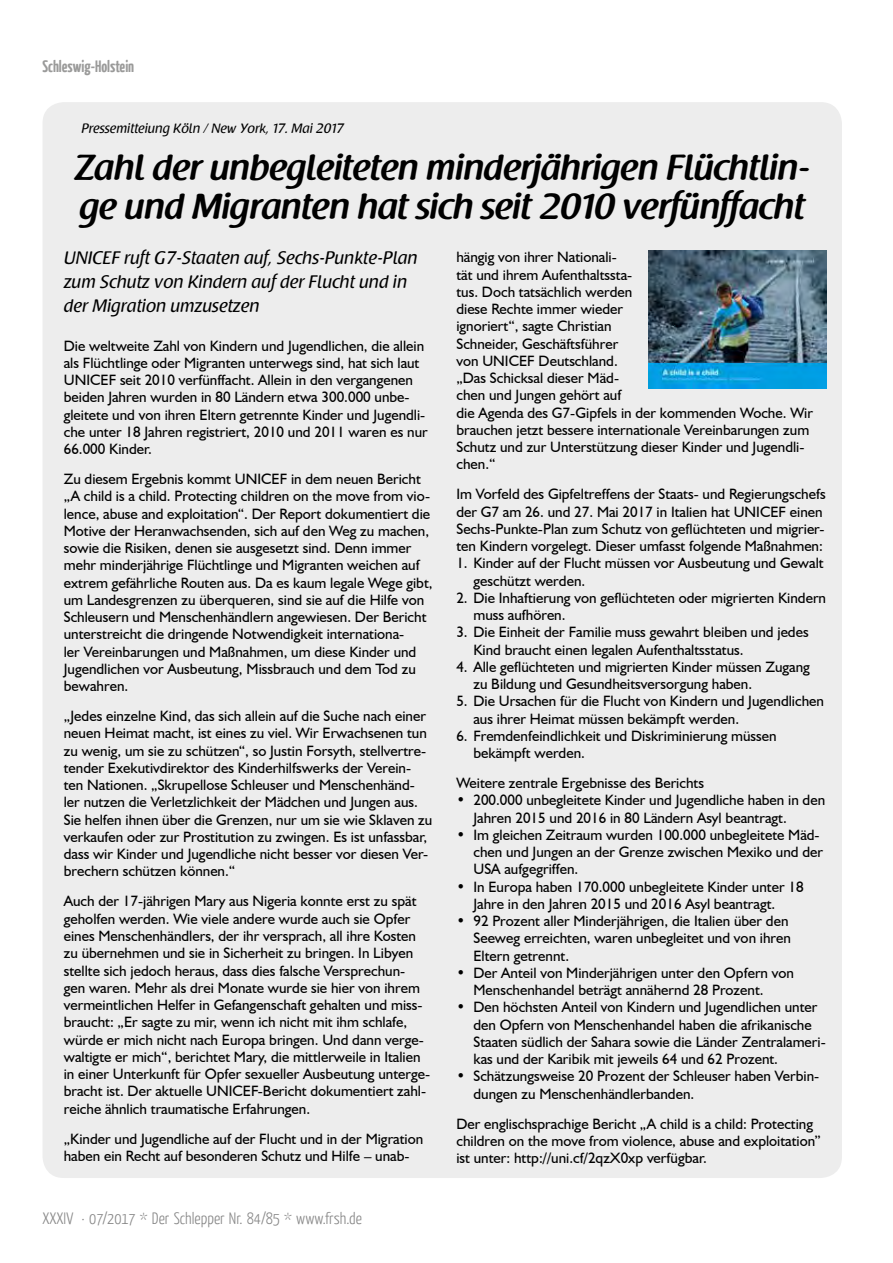
<style>
.page{position:relative;width:893px;height:1263px;background:#fff}
.page>*{position:absolute;margin:0;border:0;box-sizing:border-box;transform-origin:0 0}
.t1{font:600 36px/39px "Raspoutine";color:#000}
.t2{font:18px/24px "Raspoutine Classic";color:#000}
.t3{font:300 16.5px "Yanone Kaffeesatz";color:#878787}
.t4{font:700 16.5px "Yanone Kaffeesatz";color:#575756}
.t5{font:15px/17.2px "Humanist 521 BT";color:#000}
.t6{font:13.5px "Raspoutine Classic";color:#000}
</style>
<div class="page">
<div style="left:43px;top:102px;width:799px;height:1076px;background:#ededed;border-radius:21px"></div>
<img style="left:648px;top:251px;width:178px;height:138px">
<p class="t4" style="left:43px;top:55px;width:93px">Schleswig-Holstein</p>
<p class="t6" style="left:81px;top:121px;width:264px">Pressemitteiung Köln / New York, 17. Mai 2017</p>
<h1 class="t1" style="left:75px;top:149px;width:736px">Zahl der unbegleiteten minderjährigen Flüchtlin&shy;ge und Migranten hat sich seit 2010 verfünffacht</h1>
<p class="t5" style="left:456px;top:248px;width:358px">hängig von ihrer Nationali-<br>tät und ihrem Aufenthaltssta-<br>tus. Doch tatsächlich werden<br>diese Rechte immer wieder<br>ignoriert“, sagte Christian<br>Schneider, Geschäftsführer<br>von UNICEF Deutschland.<br>„Das Schicksal dieser Mäd-<br>chen und Jungen gehört auf<br>die Agenda des G7-Gipfels in der kommenden Woche. Wir brauchen jetzt bessere internationale Vereinbarungen zum Schutz und zur Unterstützung dieser Kinder und Jugendli&shy;chen.“</p>
<p class="t5" style="left:456px;top:485px;width:371px">Im Vorfeld des Gipfeltreffens der Staats- und Regierungschefs der G7 am 26. und 27. Mai 2017 in Italien hat UNICEF einen Sechs-Punkte-Plan zum Schutz von geflüchteten und migrier&shy;ten Kindern vorgelegt. Dieser umfasst folgende Maßnahmen:</p>
<p class="t5" style="left:473px;top:554px;width:352px;text-indent:-17px">1. Kinder auf der Flucht müssen vor Ausbeutung und Gewalt geschützt werden.</p>
<p class="t5" style="left:473px;top:589px;width:354px;text-indent:-17px">2. Die Inhaftierung von geflüchteten oder migrierten Kindern muss aufhören.</p>
<p class="t5" style="left:473px;top:623px;width:337px;text-indent:-17px">3. Die Einheit der Familie muss gewahrt bleiben und jedes<br>Kind braucht einen legalen Aufenthaltsstatus.</p>
<p class="t5" style="left:473px;top:658px;width:338px;text-indent:-17px">4. Alle geflüchteten und migrierten Kinder müssen Zugang zu Bildung und Gesundheitsversorgung haben.</p>
<p class="t5" style="left:473px;top:692px;width:352px;text-indent:-17px">5. Die Ursachen für die Flucht von Kindern und Jugendlichen aus ihrer Heimat müssen bekämpft werden.</p>
<p class="t5" style="left:473px;top:727px;width:305px;text-indent:-17px">6. Fremdenfeindlichkeit und Diskriminierung müssen bekämpft werden.</p>
<p class="t5" style="left:456px;top:774px;width:249px">Weitere zentrale Ergebnisse des Berichts</p>
<p class="t5" style="left:473px;top:791px;width:353px;text-indent:-17px">• 200.000 unbegleitete Kinder und Jugendliche haben in den<br>Jahren 2015 und 2016 in 80 Ländern Asyl beantragt.</p>
<p class="t5" style="left:473px;top:826px;width:351px;text-indent:-17px">• Im gleichen Zeitraum wurden 100.000 unbegleitete Mäd&shy;chen und Jungen an der Grenze zwischen Mexiko und der<br>USA aufgegriffen.</p>
<p class="t5" style="left:473px;top:878px;width:332px;text-indent:-17px">• In Europa haben 170.000 unbegleitete Kinder unter 18<br>Jahre in den Jahren 2015 und 2016 Asyl beantragt.</p>
<p class="t5" style="left:473px;top:912px;width:319px;text-indent:-17px">• 92 Prozent aller Minderjährigen, die Italien über den<br>Seeweg erreichten, waren unbegleitet und von ihren<br>Eltern getrennt.</p>
<p class="t5" style="left:473px;top:964px;width:322px;text-indent:-17px">• Der Anteil von Minderjährigen unter den Opfern von<br>Menschenhandel beträgt annähernd 28 Prozent.</p>
<p class="t5" style="left:473px;top:998px;width:354px;text-indent:-17px">• Den höchsten Anteil von Kindern und Jugendlichen unter den Opfern von Menschenhandel haben die afrikanische Staaten südlich der Sahara sowie die Länder Zentralameri&shy;kas und der Karibik mit jeweils 64 und 62 Prozent.</p>
<p class="t5" style="left:473px;top:1067px;width:347px;text-indent:-17px">• Schätzungsweise 20 Prozent der Schleuser haben Verbin&shy;dungen zu Menschenhändlerbanden.</p>
<p class="t5" style="left:456px;top:1115px;width:366px">Der englischsprachige Bericht „A child is a child: Protecting children on the move from violence, abuse and exploitation” ist unter: http://uni.cf/2qzX0xp verfügbar.</p>
<p class="t2" style="left:64px;top:246px;width:355px">UNICEF ruft G7-Staaten auf, Sechs-Punkte-Plan zum Schutz von Kindern auf der Flucht und in der Migration umzusetzen</p>
<p class="t5" style="left:64px;top:337px;width:366px">Die weltweite Zahl von Kindern und Jugendlichen, die allein als Flüchtlinge oder Migranten unterwegs sind, hat sich laut UNICEF seit 2010 verfünffacht. Allein in den vergangenen beiden Jahren wurden in 80 Ländern etwa 300.000 unbe&shy;gleitete und von ihren Eltern getrennte Kinder und Jugendli&shy;che unter 18 Jahren registriert, 2010 und 2011 waren es nur 66.000 Kinder.</p>
<p class="t5" style="left:64px;top:470px;width:370px">Zu diesem Ergebnis kommt UNICEF in dem neuen Bericht „A child is a child. Protecting children on the move from vio&shy;lence, abuse and exploitation“. Der Report dokumentiert die Motive der Heranwachsenden, sich auf den Weg zu machen, sowie die Risiken, denen sie ausgesetzt sind. Denn immer mehr minderjährige Flüchtlinge und Migranten weichen auf extrem gefährliche Routen aus. Da es kaum legale Wege gibt, um Landesgrenzen zu überqueren, sind sie auf die Hilfe von Schleusern und Menschenhändlern angewiesen. Der Bericht unterstreicht die dringende Notwendigkeit internationa-<br>ler Vereinbarungen und Maßnahmen, um diese Kinder und Jugendlichen vor Ausbeutung, Missbrauch und dem Tod zu bewahren.</p>
<p class="t5" style="left:64px;top:707px;width:370px">„Jedes einzelne Kind, das sich allein auf die Suche nach einer neuen Heimat macht, ist eines zu viel. Wir Erwachsenen tun zu wenig, um sie zu schützen“, so Justin Forsyth, stellvertre&shy;tender Exekutivdirektor des Kinderhilfswerks der Verein&shy;ten Nationen. „Skrupellose Schleuser und Menschenhänd&shy;ler nutzen die Verletzlichkeit der Mädchen und Jungen aus.<br>Sie helfen ihnen über die Grenzen, nur um sie wie Sklaven zu verkaufen oder zur Prostitution zu zwingen. Es ist unfassbar, dass wir Kinder und Jugendliche nicht besser vor diesen Ver&shy;brechern schützen können.“</p>
<p class="t5" style="left:64px;top:892px;width:368px">Auch der 17-jährigen Mary aus Nigeria konnte erst zu spät geholfen werden. Wie viele andere wurde auch sie Opfer eines Menschenhändlers, der ihr versprach, all ihre Kosten zu übernehmen und sie in Sicherheit zu bringen. In Libyen stellte sich jedoch heraus, dass dies falsche Versprechun&shy;gen waren. Mehr als drei Monate wurde sie hier von ihrem vermeintlichen Helfer in Gefangenschaft gehalten und miss&shy;braucht: „Er sagte zu mir, wenn ich nicht mit ihm schlafe, würde er mich nicht nach Europa bringen. Und dann verge&shy;waltigte er mich“, berichtet Mary, die mittlerweile in Italien in einer Unterkunft für Opfer sexueller Ausbeutung unterge&shy;bracht ist. Der aktuelle UNICEF-Bericht dokumentiert zahl&shy;reiche ähnlich traumatische Erfahrungen.</p>
<p class="t5" style="left:64px;top:1129px;width:361px">„Kinder und Jugendliche auf der Flucht und in der Migration haben ein Recht auf besonderen Schutz und Hilfe – unab-</p>
<p class="t3" style="left:43px;top:1208px;width:321px">XXXIV · 07/2017 * Der Schlepper Nr. 84/85 * www.frsh.de</p>
</div>
